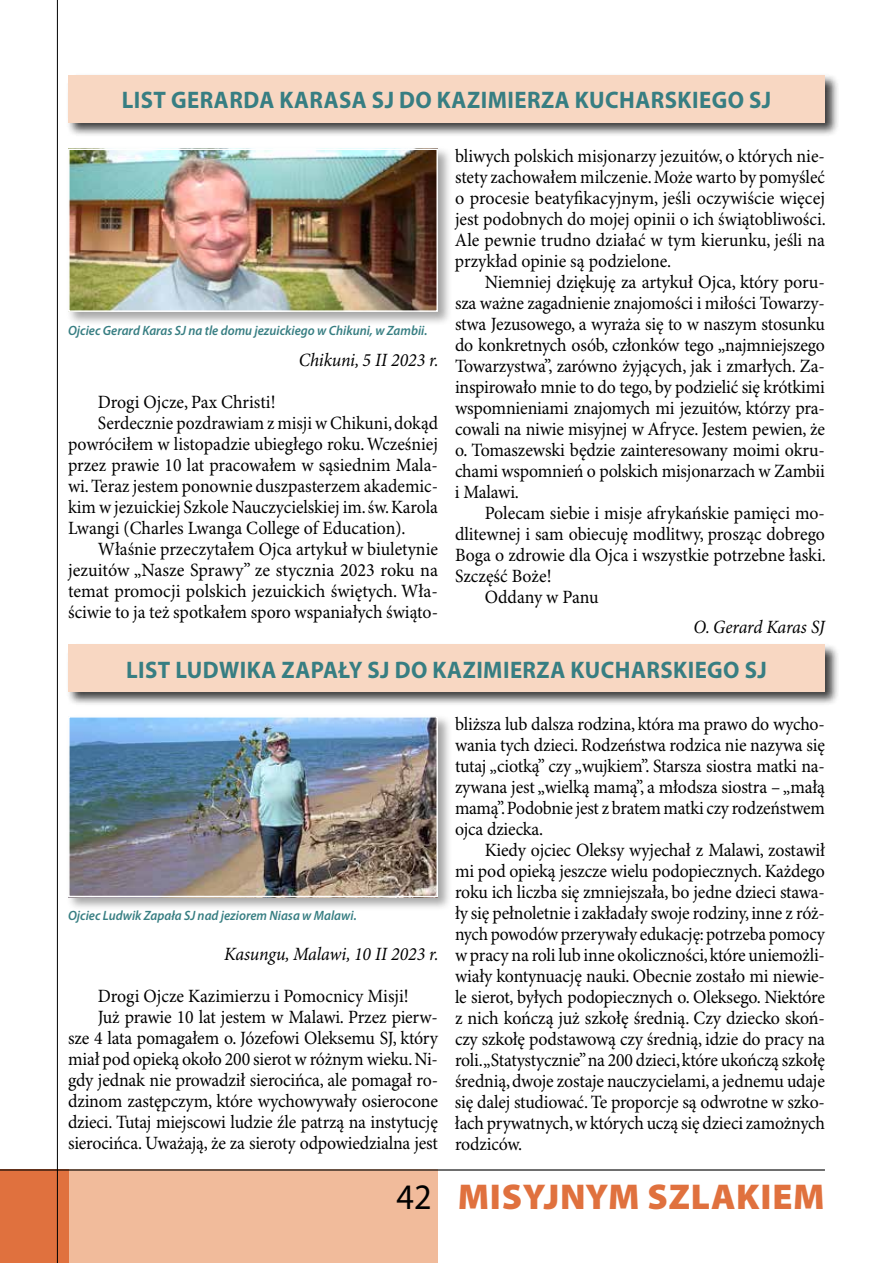
<style>
.page{position:relative;width:893px;height:1263px;background:#fff}
.page>*{position:absolute;margin:0;border:0;box-sizing:border-box;transform-origin:0 0}
.t1{font:900 36px "Myriad Pro";letter-spacing:.02em;color:#e0713e}
.t2{font:700 24px "Myriad Pro";letter-spacing:.02em;color:#377e82;scale:.95 1}
.t3{font:18.75px/21px "Minion Pro";letter-spacing:-.005em;color:#000;text-align:justify;scale:.95 1}
.t4{font:18.75px/21px "Minion Pro";letter-spacing:-.005em;color:#000;text-align:justify}
.t5{font:18.75px "Minion Pro";letter-spacing:-.005em;color:#000;scale:.96 1}
.t6{font:18.75px "Minion Pro";letter-spacing:-.005em;color:#000;scale:.94 1}
.t7{font:italic 18.75px "Minion Pro";letter-spacing:-.005em;color:#000;scale:.95 1}
.t8{font:italic 600 13.5px "Myriad Pro";color:#377e82;scale:.95 1}
.s1{font-weight:400;color:#000}
</style>
<div class="page">
<div style="left:68px;top:1169px;width:370px;height:94px;background:#f1bb9b"></div>
<div style="left:0;top:1169px;width:68px;height:94px;background:#e0713e"></div>
<hr style="left:0;top:1169px;width:825px;height:1px;background:#000">
<hr style="left:57px;top:0;width:1px;height:1263px;background:#000">
<div style="left:66px;top:643px;width:773px;height:63px;background:#000;opacity:.75"></div>
<div style="left:68px;top:645px;width:757px;height:47px;background:#f8d7c2"></div>
<div style="left:66px;top:74px;width:773px;height:63px;background:#000;opacity:.75"></div>
<div style="left:68px;top:75px;width:757px;height:48px;background:#f8d7c2"></div>
<div style="left:66px;top:146px;width:387px;height:180px;background:#000;opacity:.35"></div>
<img style="left:71px;top:151px;width:364px;height:158px">
<div style="left:68px;top:148px;width:370px;height:164px;border:2px solid #fff"></div>
<div style="left:66px;top:714px;width:387px;height:198px;background:#000;opacity:.35"></div>
<img style="left:71px;top:719px;width:364px;height:175px">
<div style="left:68px;top:716px;width:370px;height:181px;border:2px solid #fff"></div>
<p class="t2" style="left:122px;top:87px;width:685px">LIST GERARDA KARASA SJ DO KAZIMIERZA KUCHARSKIEGO SJ</p>
<p class="t3" style="left:455px;top:146px;width:392px">bliwych polskich misjonarzy jezuitów, o których nie&shy;stety zachowałem milczenie. Może warto by pomyśleć o procesie beatyfikacyjnym, jeśli oczywiście więcej jest podobnych do mojej opinii o ich świątobliwości.<br>Ale pewnie trudno działać w tym kierunku, jeśli na przykład opinie są podzielone.</p>
<p class="t4" style="left:455px;top:272px;width:371px;text-indent:30px">Niemniej dziękuję za artykuł Ojca, który poru&shy;sza ważne zagadnienie znajomości i miłości Towarzy&shy;stwa Jezusowego, a wyraża się to w naszym stosunku do konkretnych osób, członków tego „najmniejszego Towarzystwa”, zarówno żyjących, jak i zmarłych. Za&shy;inspirowało mnie to do tego, by podzielić się krótkimi wspomnieniami znajomych mi jezuitów, którzy pra&shy;cowali na niwie misyjnej w Afryce. Jestem pewien, że o. Tomaszewski będzie zainteresowany moimi okru&shy;chami wspomnień o polskich misjonarzach w Zambii i Malawi.</p>
<p class="t3" style="left:485px;top:503px;width:360px">Polecam siebie i misje afrykańskie pamięci mo-</p>
<p class="t3" style="left:455px;top:524px;width:391px">dlitewnej i sam obiecuję modlitwy, prosząc dobrego</p>
<p class="t3" style="left:455px;top:545px;width:392px">Boga o zdrowie dla Ojca i wszystkie potrzebne łaski.</p>
<p class="t3" style="left:455px;top:566px;width:103px">Szczęść Boże!</p>
<p class="t3" style="left:485px;top:587px;width:121px">Oddany w Panu</p>
<p class="t7" style="left:694px;top:615px;width:140px">O. Gerard Karas SJ</p>
<p class="t8" style="left:68px;top:323px;width:380px">Ojciec Gerard Karas SJ na tle domu jezuickiego w Chikuni, w Zambii.</p>
<p class="t7" style="left:299px;top:348px;width:149px">Chikuni, 5 II 2023 r.</p>
<p class="t3" style="left:98px;top:392px;width:189px">Drogi Ojcze, Pax Christi!</p>
<p class="t6" style="left:98px;top:411px;width:363px">Serdecznie pozdrawiam z misji w Chikuni, dokąd</p>
<p class="t3" style="left:68px;top:434px;width:391px">powróciłem w listopadzie ubiegłego roku. Wcześniej</p>
<p class="t3" style="left:68px;top:455px;width:391px">przez prawie 10 lat pracowałem w sąsiednim Mala-</p>
<p class="t3" style="left:68px;top:476px;width:391px">wi. Teraz jestem ponownie duszpasterzem akademic-</p>
<p class="t6" style="left:68px;top:495px;width:395px">kim w jezuickiej Szkole Nauczycielskiej im. św. Karola</p>
<p class="t3" style="left:68px;top:518px;width:357px">Lwangi (Charles Lwanga College of Education).</p>
<p class="t3" style="left:98px;top:539px;width:360px">Właśnie przeczytałem Ojca artykuł w biuletynie</p>
<p class="t4" style="left:68px;top:560px;width:371px">jezuitów „Nasze Sprawy” ze stycznia 2023 roku na</p>
<p class="t5" style="left:68px;top:579px;width:387px">temat promocji polskich jezuickich świętych. Wła-</p>
<p class="t3" style="left:68px;top:602px;width:391px">ściwie to ja też spotkałem sporo wspaniałych świąto-</p>
<p class="t2" style="left:126px;top:656px;width:676px">LIST LUDWIKA ZAPAŁY SJ DO KAZIMIERZA KUCHARSKIEGO SJ</p>
<p class="t8" style="left:68px;top:908px;width:305px">Ojciec Ludwik Zapała SJ nad jeziorem Niasa w Malawi.</p>
<p class="t7" style="left:224px;top:942px;width:227px">Kasungu, Malawi, 10 II 2023 r.</p>
<p class="t3" style="left:98px;top:986px;width:329px">Drogi Ojcze Kazimierzu i Pomocnicy Misji!</p>
<p class="t3" style="left:98px;top:1007px;width:360px">Już prawie 10 lat jestem w Malawi. Przez pierw-</p>
<p class="t3" style="left:68px;top:1028px;width:391px">sze 4 lata pomagałem o. Józefowi Oleksemu SJ, który</p>
<p class="t3" style="left:68px;top:1049px;width:391px">miał pod opieką około 200 sierot w różnym wieku. Ni-</p>
<p class="t3" style="left:68px;top:1070px;width:391px">gdy jednak nie prowadził sierocińca, ale pomagał ro-</p>
<p class="t5" style="left:68px;top:1089px;width:387px">dzinom zastępczym, które wychowywały osierocone</p>
<p class="t3" style="left:68px;top:1112px;width:391px">dzieci. Tutaj miejscowi ludzie źle patrzą na instytucję</p>
<p class="t3" style="left:68px;top:1133px;width:391px">sierocińca. Uważają, że za sieroty odpowiedzialna jest</p>
<p class="t3" style="left:455px;top:714px;width:391px">bliższa lub dalsza rodzina, która ma prawo do wycho&shy;wania tych dzieci. Rodzeństwa rodzica nie nazywa się tutaj „ciotką” czy „wujkiem”. Starsza siostra matki na&shy;zywana jest „wielką mamą”, a młodsza siostra – „małą mamą”. Podobnie jest z bratem matki czy rodzeństwem ojca dziecka.</p>
<p class="t3" style="left:455px;top:840px;width:391px;text-indent:30px">Kiedy ojciec Oleksy wyjechał z Malawi, zostawił mi pod opieką jeszcze wielu podopiecznych. Każdego roku ich liczba się zmniejszała, bo jedne dzieci stawa&shy;ły się pełnoletnie i zakładały swoje rodziny, inne z róż&shy;nych powodów przerywały edukację: potrzeba pomocy w pracy na roli lub inne okoliczności, które uniemożli&shy;wiały kontynuację nauki. Obecnie zostało mi niewie&shy;le sierot, byłych podopiecznych o. Oleksego. Niektóre z nich kończą już szkołę średnią. Czy dziecko skoń&shy;czy szkołę podstawową czy średnią, idzie do pracy na roli. „Statystycznie” na 200 dzieci, które ukończą szkołę średnią, dwoje zostaje nauczycielami, a jednemu udaje się dalej studiować. Te proporcje są odwrotne w szko&shy;łach prywatnych, w których uczą się dzieci zamożnych rodziców.</p>
<h1 class="t1" style="left:396px;top:1176px;width:430px"><span class="s1">42</span> MISYJNYM SZLAKIEM</h1>
</div>
